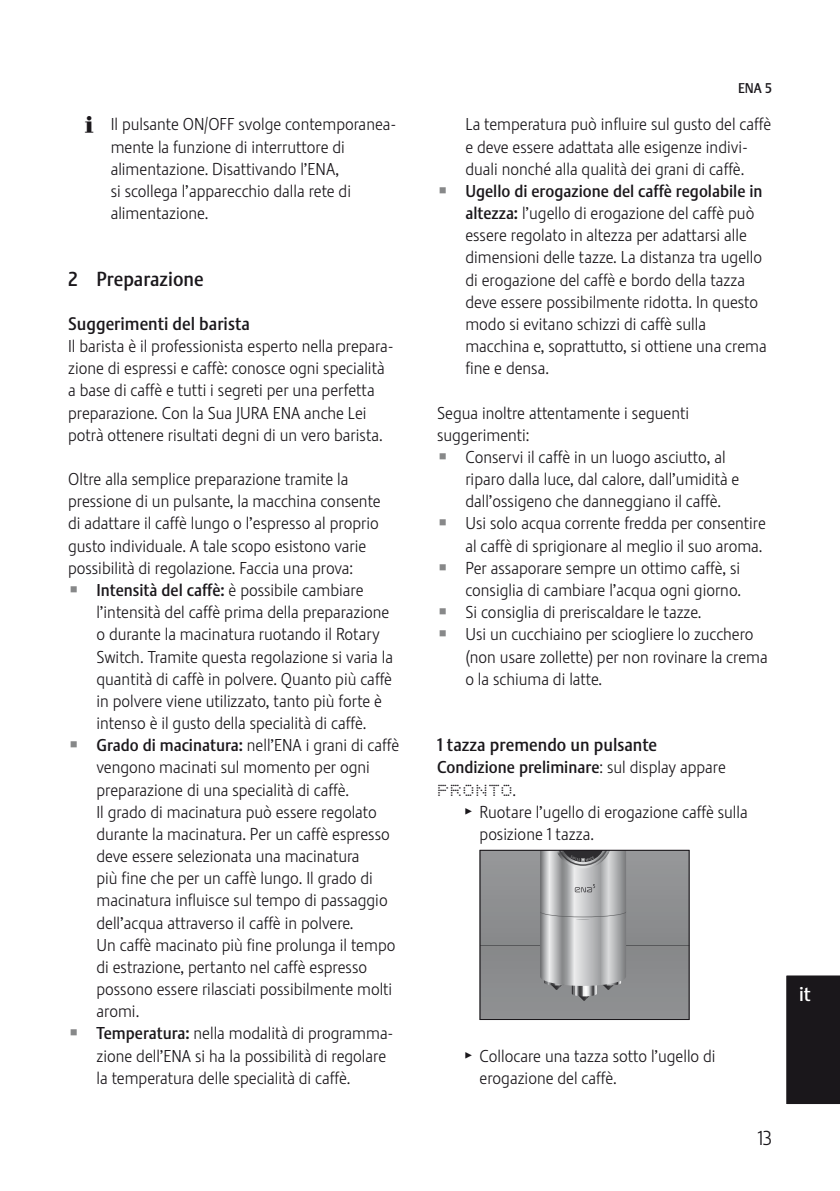
<style>
.page{position:relative;width:840px;height:1191px;background:#fff}
.page>*{position:absolute;margin:0;border:0;box-sizing:border-box;transform-origin:0 0}
.t1{font:20px "Stalemate LF";color:#1a171b}
.t2{font:20px "JURALED2006";letter-spacing:.03em;color:#1a171b}
.t3{font:20px "Stalemate LF Light";color:#1a171b}
.t4{font:19.6px "Stalemate LF";color:#fff}
.t5{font:18px "Stalemate LF";color:#1a171b}
.t6{font:18px/22.2px "Jura Pict 2006";color:#878889}
.t7{font:17px/22.2px "Stalemate LF Light";color:#1a171b}
.t8{font:17px "Stalemate LF";color:#1a171b}
.t9{font:17px "Jura Pict 2006";color:#1a171b}
.t10{font:14px "Stalemate LF";color:#1a171b}
.s1{font-family:"Stalemate LF Light"}
.s2{font-family:"Stalemate LF"}
.s3{font-family:"Stalemate LF Light";font-size:17px}
.s4{font-family:"Jura Pict 2006";font-size:18px}
</style>
<div class="page">
<div style="left:786px;top:975px;width:53px;height:130px;background:#1a171b"></div>
<div style="left:480px;top:947px;width:208px;height:72px;background:#8e8f91"></div>
<svg style="left:481px;top:852px;width:206px;height:149px"></svg>
<div style="left:479px;top:850px;width:210px;height:170px;border:1px solid #1a171b"></div>
<p class="t9" style="left:85px;top:116px;width:10px">E</p>
<p class="t7" style="left:111px;top:115px;width:287px">Il pulsante ON/OFF svolge contemporanea&shy;mente la funzione di interruttore di alimentazione. Disattivando l’ENA,<br>si scollega l’apparecchio dalla rete di alimentazione.</p>
<p class="t1" style="left:68px;top:271px;width:137px">2 Preparazione</p>
<p class="t5" style="left:68px;top:317px;width:183px">Suggerimenti del barista</p>
<p class="t7" style="left:68px;top:337px;width:326px">Il barista è il professionista esperto nella prepara&shy;zione di espressi e caffè: conosce ogni specialità a base di caffè e tutti i segreti per una perfetta preparazione. Con la Sua JURA ENA anche Lei potrà ottenere risultati degni di un vero barista.</p>
<p class="t7" style="left:68px;top:470px;width:314px">Oltre alla semplice preparazione tramite la pressione di un pulsante, la macchina consente di adattare il caffè lungo o l’espresso al proprio gusto individuale. A tale scopo esistono varie possibilità di regolazione. Faccia una prova:</p>
<p class="t8" style="left:96px;top:583px;width:268px">Intensità del caffè: <span class="s1">è possibile cambiare</span></p>
<p class="t7" style="left:96px;top:603px;width:304px">l’intensità del caffè prima della preparazione o durante la macinatura ruotando il Rotary Switch. Tramite questa regolazione si varia la quantità di caffè in polvere. Quanto più caffè in polvere viene utilizzato, tanto più forte è intenso è il gusto della specialità di caffè.<br><span class="s2">Grado di macinatura:</span> nell’ENA i grani di caffè vengono macinati sul momento per ogni preparazione di una specialità di caffè.<br>Il grado di macinatura può essere regolato durante la macinatura. Per un caffè espresso deve essere selezionata una macinatura<br>più fine che per un caffè lungo. Il grado di macinatura influisce sul tempo di passaggio dell’acqua attraverso il caffè in polvere.<br>Un caffè macinato più fine prolunga il tempo di estrazione, pertanto nel caffè espresso possono essere rilasciati possibilmente molti aromi.<br><span class="s2">Temperatura:</span> nella modalità di programma&shy;zione dell’ENA si ha la possibilità di regolare la temperatura delle specialità di caffè.</p>
<p class="t6" style="left:71px;top:579px;width:8px">Z</p>
<p class="t6" style="left:71px;top:734px;width:8px">Z</p>
<p class="t6" style="left:71px;top:1022px;width:8px">Z</p>
<p class="t10" style="left:737px;top:83px;width:35px">ENA 5</p>
<p class="t7" style="left:465px;top:115px;width:307px">La temperatura può influire sul gusto del caffè e deve essere adattata alle esigenze indivi&shy;duali nonché alla qualità dei grani di caffè.</p>
<p class="t8" style="left:465px;top:185px;width:298px">Ugello di erogazione del caffè regolabile in</p>
<p class="t7" style="left:465px;top:204px;width:303px"><span class="s2">altezza:</span> l’ugello di erogazione del caffè può essere regolato in altezza per adattarsi alle dimensioni delle tazze. La distanza tra ugello di erogazione del caffè e bordo della tazza deve essere possibilmente ridotta. In questo modo si evitano schizzi di caffè sulla macchina e, soprattutto, si ottiene una crema fine e densa.</p>
<p class="t7" style="left:437px;top:403px;width:253px">Segua inoltre attentamente i seguenti suggerimenti:</p>
<p class="t7" style="left:465px;top:447px;width:304px">Conservi il caffè in un luogo asciutto, al riparo dalla luce, dal calore, dall’umidità e dall’ossigeno che danneggiano il caffè.<br>Usi solo acqua corrente fredda per consentire al caffè di sprigionare al meglio il suo aroma.<br>Per assaporare sempre un ottimo caffè, si consiglia di cambiare l’acqua ogni giorno.<br>Si consiglia di preriscaldare le tazze.<br>Usi un cucchiaino per sciogliere lo zucchero (non usare zollette) per non rovinare la crema o la schiuma di latte.</p>
<p class="t6" style="left:439px;top:180px;width:8px">Z</p>
<p class="t6" style="left:439px;top:446px;width:8px">Z</p>
<p class="t6" style="left:439px;top:512px;width:8px">Z</p>
<p class="t6" style="left:439px;top:557px;width:8px">Z</p>
<p class="t6" style="left:439px;top:601px;width:8px">Z<br>Z</p>
<p class="t5" style="left:437px;top:738px;width:221px">1 tazza premendo un pulsante</p>
<p class="t8" style="left:437px;top:761px;width:290px">Condizione preliminare<span class="s1">: sul display appare</span></p>
<p class="t2" style="left:437px;top:777px;width:81px">PRONTO<span class="s3">.</span></p>
<p class="t7" style="left:479px;top:824px;width:116px">posizione 1 tazza.</p>
<p class="t7" style="left:465px;top:802px;width:284px"><span class="s4">T</span> Ruotare l’ugello di erogazione caffè sulla</p>
<p class="t7" style="left:465px;top:1046px;width:251px"><span class="s4">T</span> Collocare una tazza sotto l’ugello di</p>
<p class="t7" style="left:479px;top:1068px;width:139px">erogazione del caffè.</p>
<p class="t4" style="left:798px;top:987px;width:13px">it</p>
<p class="t3" style="left:757px;top:1130px;width:16px">13</p>
</div>
